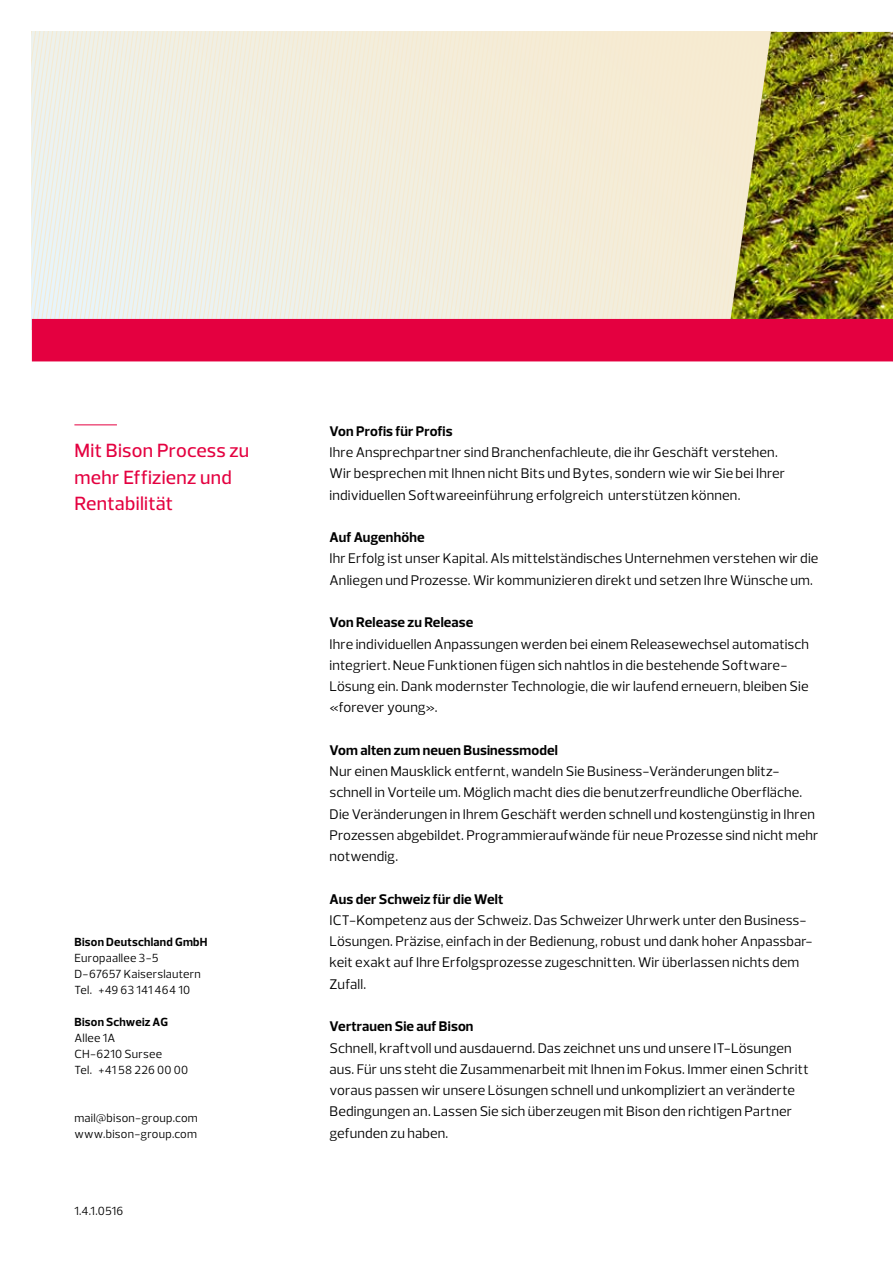
<style>
.page{position:relative;width:893px;height:1263px;background:#fff}
.page>*{position:absolute;margin:0;border:0;box-sizing:border-box;transform-origin:0 0}
.Subline_rot_13pt__Li{font:500 19.5px/26.5px "Prelo";letter-spacing:.015em;color:#e40040}
.Copy_schwarz_9_5pt{font:14.25px/21.3px "Prelo";letter-spacing:.01em;color:#000}
.Copy_schwarz_9_5pt-2{font:700 14.25px "Prelo";letter-spacing:.01em;color:#000}
.Adresse_schwarz_8pt{font:12px "Prelo";letter-spacing:.02em;color:#000}
.Adresse_schwarz_8pt-2{font:700 12px "Prelo";letter-spacing:.02em;color:#000}
</style>
<div class="page">
<svg style="left:32px;top:32px;width:699px;height:287px;background:#f1edde"></svg>
<div style="left:32px;top:319px;width:861px;height:42px;background:#e40040"></div>
<img style="left:731px;top:32px;width:162px;height:287px">
<hr style="left:74px;top:424px;width:43px;height:1px;background:#e40040">
<p class="Subline_rot_13pt__Li" style="left:74px;top:437px;width:176px">Mit Bison Process zu mehr Effizienz und<br>Rentabilität</p>
<p class="Adresse_schwarz_8pt-2" style="left:74px;top:935px;width:135px">Bison Deutschland GmbH</p>
<p class="Adresse_schwarz_8pt" style="left:74px;top:951px;width:86px">Europaallee 3-5</p>
<p class="Adresse_schwarz_8pt" style="left:74px;top:967px;width:128px">D-67657 Kaiserslautern</p>
<p class="Adresse_schwarz_8pt" style="left:74px;top:982px;width:117px">Tel. +49 63 141 464 10</p>
<p class="Adresse_schwarz_8pt-2" style="left:74px;top:1014px;width:95px">Bison Schweiz AG</p>
<p class="Adresse_schwarz_8pt" style="left:74px;top:1030px;width:42px">Allee 1A</p>
<p class="Adresse_schwarz_8pt" style="left:74px;top:1046px;width:89px">CH-6210 Sursee</p>
<p class="Adresse_schwarz_8pt" style="left:74px;top:1062px;width:115px">Tel. +41 58 226 00 00</p>
<p class="Adresse_schwarz_8pt" style="left:74px;top:1110px;width:125px">mail@bison-group.com</p>
<p class="Adresse_schwarz_8pt" style="left:74px;top:1126px;width:124px">www.bison-group.com</p>
<p class="Adresse_schwarz_8pt" style="left:74px;top:1203px;width:50px">1.4.1.0516</p>
<p class="Copy_schwarz_9_5pt-2" style="left:330px;top:422px;width:125px">Von Profis für Profis</p>
<p class="Copy_schwarz_9_5pt" style="left:330px;top:442px;width:457px">Ihre Ansprechpartner sind Branchenfachleute, die ihr Geschäft verstehen.<br>Wir besprechen mit Ihnen nicht Bits und Bytes, sondern wie wir Sie bei Ihrer individuellen Softwareeinführung erfolgreich unterstützen können.</p>
<p class="Copy_schwarz_9_5pt-2" style="left:330px;top:529px;width:97px">Auf Augenhöhe</p>
<p class="Copy_schwarz_9_5pt" style="left:330px;top:548px;width:490px">Ihr Erfolg ist unser Kapital. Als mittelständisches Unternehmen verstehen wir die<br>Anliegen und Prozesse. Wir kommunizieren direkt und setzen Ihre Wünsche um.</p>
<p class="Copy_schwarz_9_5pt-2" style="left:330px;top:614px;width:145px">Von Release zu Release</p>
<p class="Copy_schwarz_9_5pt" style="left:330px;top:633px;width:481px">Ihre individuellen Anpassungen werden bei einem Releasewechsel automatisch integriert. Neue Funktionen fügen sich nahtlos in die bestehende Software-Lösung ein. Dank modernster Technologie, die wir laufend erneuern, bleiben Sie «forever young».</p>
<p class="Copy_schwarz_9_5pt-2" style="left:330px;top:741px;width:230px">Vom alten zum neuen Businessmodel</p>
<p class="Copy_schwarz_9_5pt" style="left:330px;top:761px;width:490px">Nur einen Mausklick entfernt, wandeln Sie Business-Veränderungen blitz&shy;schnell in Vorteile um. Möglich macht dies die benutzerfreundliche Oberfläche.<br>Die Veränderungen in Ihrem Geschäft werden schnell und kostengünstig in Ihren Prozessen abgebildet. Programmieraufwände für neue Prozesse sind nicht mehr notwendig.</p>
<p class="Copy_schwarz_9_5pt-2" style="left:330px;top:890px;width:175px">Aus der Schweiz für die Welt</p>
<p class="Copy_schwarz_9_5pt" style="left:330px;top:909px;width:485px">ICT-Kompetenz aus der Schweiz. Das Schweizer Uhrwerk unter den Business-Lösungen. Präzise, einfach in der Bedienung, robust und dank hoher Anpassbar&shy;keit exakt auf Ihre Erfolgsprozesse zugeschnitten. Wir überlassen nichts dem Zufall.</p>
<p class="Copy_schwarz_9_5pt-2" style="left:330px;top:1018px;width:145px">Vertrauen Sie auf Bison</p>
<p class="Copy_schwarz_9_5pt" style="left:330px;top:1037px;width:481px">Schnell, kraftvoll und ausdauernd. Das zeichnet uns und unsere IT-Lösungen aus. Für uns steht die Zusammenarbeit mit Ihnen im Fokus. Immer einen Schritt voraus passen wir unsere Lösungen schnell und unkompliziert an veränderte Bedingungen an. Lassen Sie sich überzeugen mit Bison den richtigen Partner gefunden zu haben.</p>
</div>
